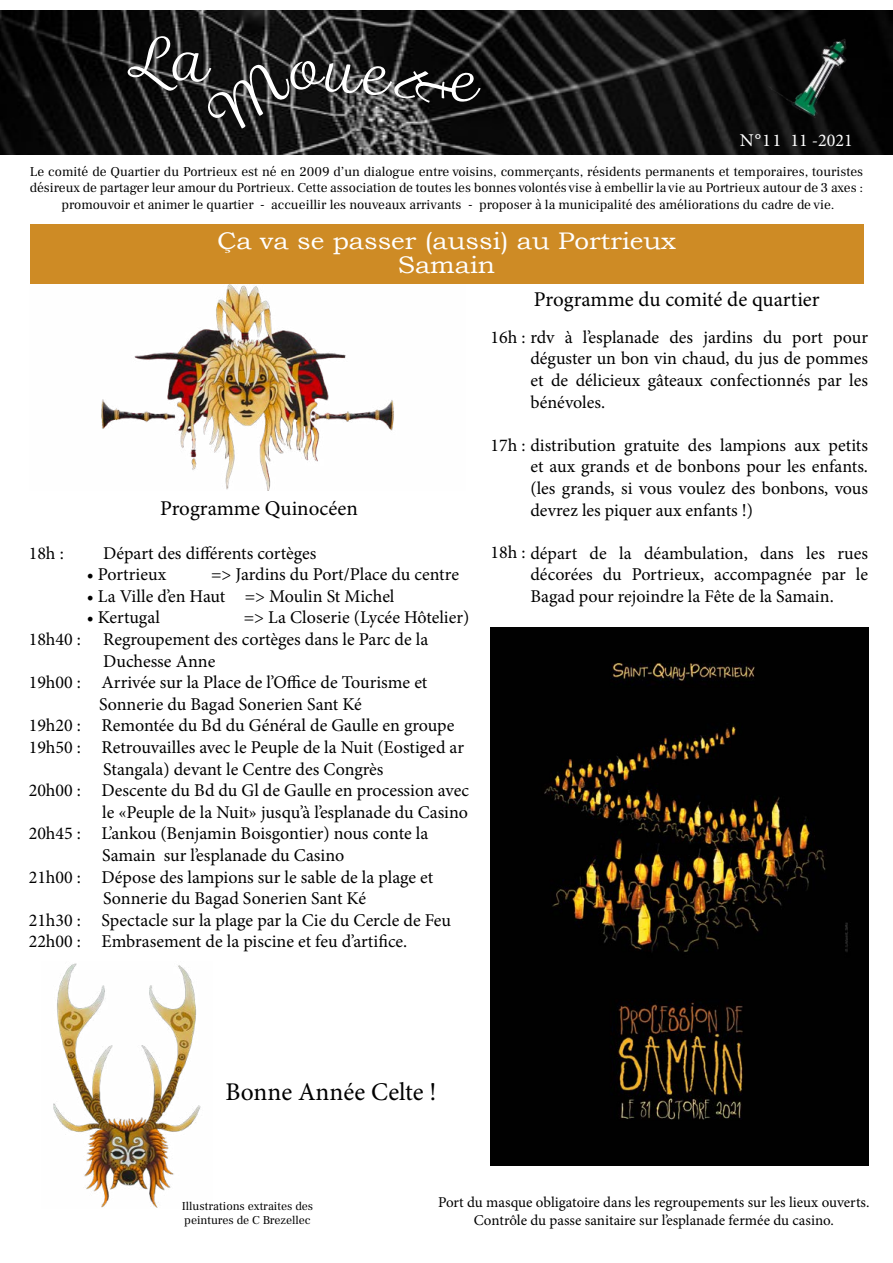
<style>
.page{position:relative;width:893px;height:1263px;background:#fff}
.page>*{position:absolute;margin:0;border:0;box-sizing:border-box;transform-origin:0 0}
.t1{font:55.5px "Madre Script";color:#fff;scale:1.05 1}
.t2{font:25.5px "Minion Pro";letter-spacing:-.005em;color:#000}
.t3{font:24px/23.7px "Bookman Old Style";color:#fff;text-align:center;scale:1.09 1}
.t4{font:21px "Minion Pro";color:#000}
.t5{font:18px/21.6px "Minion Pro";color:#000;text-align:justify}
.t6{font:18px "Minion Pro";color:#fff;scale:1.05 1}
.t7{font:15px/18px "Minion Pro";color:#000;text-align:center}
.t8{font:13.5px/16.2px "Frank Ruhl Hofshi";color:#000;text-align:center}
.t9{font:12px/14.4px "Frank Ruhl Hofshi";color:#000}
.t10{font:700 7.95px "Minion Pro";color:#fff;scale:1.52 1}
</style>
<div class="page">
<img style="left:0;top:11px;width:731px;height:144px">
<img style="left:731px;top:10px;width:162px;height:145px">
<div style="left:30px;top:224px;width:833px;height:60px;background:#ce8b25"></div>
<img style="left:101px;top:285px;width:293px;height:205px">
<img style="left:53px;top:963px;width:148px;height:245px">
<img style="left:490px;top:627px;width:378px;height:538px">
<svg style="left:126px;top:34px;width:170px;height:105px;background:#212121"></svg>
<svg style="left:391px;top:66px;width:63px;height:39px;background:#1f1f1f"></svg>
<h1 class="t1" style="left:293px;top:37px;width:180px;rotate:4deg">oue e</h1>
<p class="t6" style="left:740px;top:128px;width:109px">N°11 11 -2021</p>
<p class="t8" style="left:30px;top:164px;width:835px">Le comité de Quartier du Portrieux est né en 2009 d’un dialogue entre voisins, commerçants, résidents permanents et temporaires, touristes désireux de partager leur amour du Portrieux. Cette association de toutes les bonnes volontés vise à embellir la vie au Portrieux autour de 3 axes : promouvoir et animer le quartier - accueillir les nouveaux arrivants - proposer à la municipalité des améliorations du cadre de vie.</p>
<h3 class="t3" style="left:217px;top:229px;width:422px">Ca va se passer (aussi) au Portrieux<br>Samain</h3>
<p class="t10" style="left:225px;top:245px;width:5px">5</p>
<p class="t4" style="left:160px;top:494px;width:199px">Programme Quinocéen</p>
<p class="t5" style="left:29px;top:542px;width:37px">18h :</p>
<p class="t5" style="left:103px;top:542px;width:215px">Départ des différents cortèges</p>
<p class="t5" style="left:87px;top:564px;width:81px">• Portrieux</p>
<p class="t5" style="left:211px;top:564px;width:249px">=&gt; Jardins du Port/Place du centre</p>
<p class="t5" style="left:87px;top:585px;width:309px">• La Ville d’en Haut =&gt; Moulin St Michel</p>
<p class="t5" style="left:87px;top:607px;width:75px">• Kertugal</p>
<p class="t5" style="left:244px;top:607px;width:227px">=&gt; La Closerie (Lycée Hôtelier)</p>
<p class="t5" style="left:29px;top:628px;width:401px">18h40 : Regroupement des cortèges dans le Parc de la</p>
<p class="t5" style="left:103px;top:650px;width:114px">Duchesse Anne</p>
<p class="t5" style="left:29px;top:672px;width:400px">19h00 : Arrivée sur la Place de l’Office de Tourisme et</p>
<p class="t5" style="left:99px;top:693px;width:264px">Sonnerie du Bagad Sonerien Sant Ké</p>
<p class="t5" style="left:29px;top:715px;width:427px">19h20 : Remontée du Bd du Général de Gaulle en groupe</p>
<p class="t5" style="left:29px;top:736px;width:437px">19h50 : Retrouvailles avec le Peuple de la Nuit (Eostiged ar</p>
<p class="t5" style="left:103px;top:758px;width:282px">Stangala) devant le Centre des Congrès</p>
<p class="t5" style="left:29px;top:780px;width:442px">20h00 : Descente du Bd du Gl de Gaulle en procession avec</p>
<p class="t5" style="left:102px;top:801px;width:367px">le «Peuple de la Nuit» jusqu’à l’esplanade du Casino</p>
<p class="t5" style="left:29px;top:823px;width:401px">20h45 : L’ankou (Benjamin Boisgontier) nous conte la</p>
<p class="t5" style="left:102px;top:844px;width:244px">Samain sur l’esplanade du Casino</p>
<p class="t5" style="left:29px;top:866px;width:406px">21h00 : Dépose des lampions sur le sable de la plage et</p>
<p class="t5" style="left:103px;top:888px;width:264px">Sonnerie du Bagad Sonerien Sant Ké</p>
<p class="t5" style="left:29px;top:909px;width:424px">21h30 : Spectacle sur la plage par la Cie du Cercle de Feu</p>
<p class="t5" style="left:29px;top:931px;width:380px">22h00 : Embrasement de la piscine et feu d’artifice.</p>
<p class="t4" style="left:534px;top:286px;width:287px">Programme du comité de quartier</p>
<p class="t5" style="left:530px;top:326px;width:339px;text-indent:-40px">16h : rdv à l’esplanade des jardins du port pour déguster un bon vin chaud, du jus de pommes et de délicieux gâteaux confectionnés par les bénévoles.</p>
<p class="t5" style="left:530px;top:434px;width:339px;text-indent:-40px">17h : distribution gratuite des lampions aux petits et aux grands et de bonbons pour les enfants. (les grands, si vous voulez des bonbons, vous devrez les piquer aux enfants !)</p>
<p class="t5" style="left:530px;top:542px;width:339px;text-indent:-40px">18h : départ de la déambulation, dans les rues décorées du Portrieux, accompagnée par le Bagad pour rejoindre la Fête de la Samain.</p>
<h2 class="t2" style="left:225px;top:1075px;width:213px">Bonne Année Celte !</h2>
<p class="t9" style="left:182px;top:1199px;width:133px">Illustrations extraites des peintures de C Brezellec</p>
<p class="t7" style="left:438px;top:1193px;width:433px">Port du masque obligatoire dans les regroupements sur les lieux ouverts.<br>Contrôle du passe sanitaire sur l’esplanade fermée du casino.</p>
</div>
